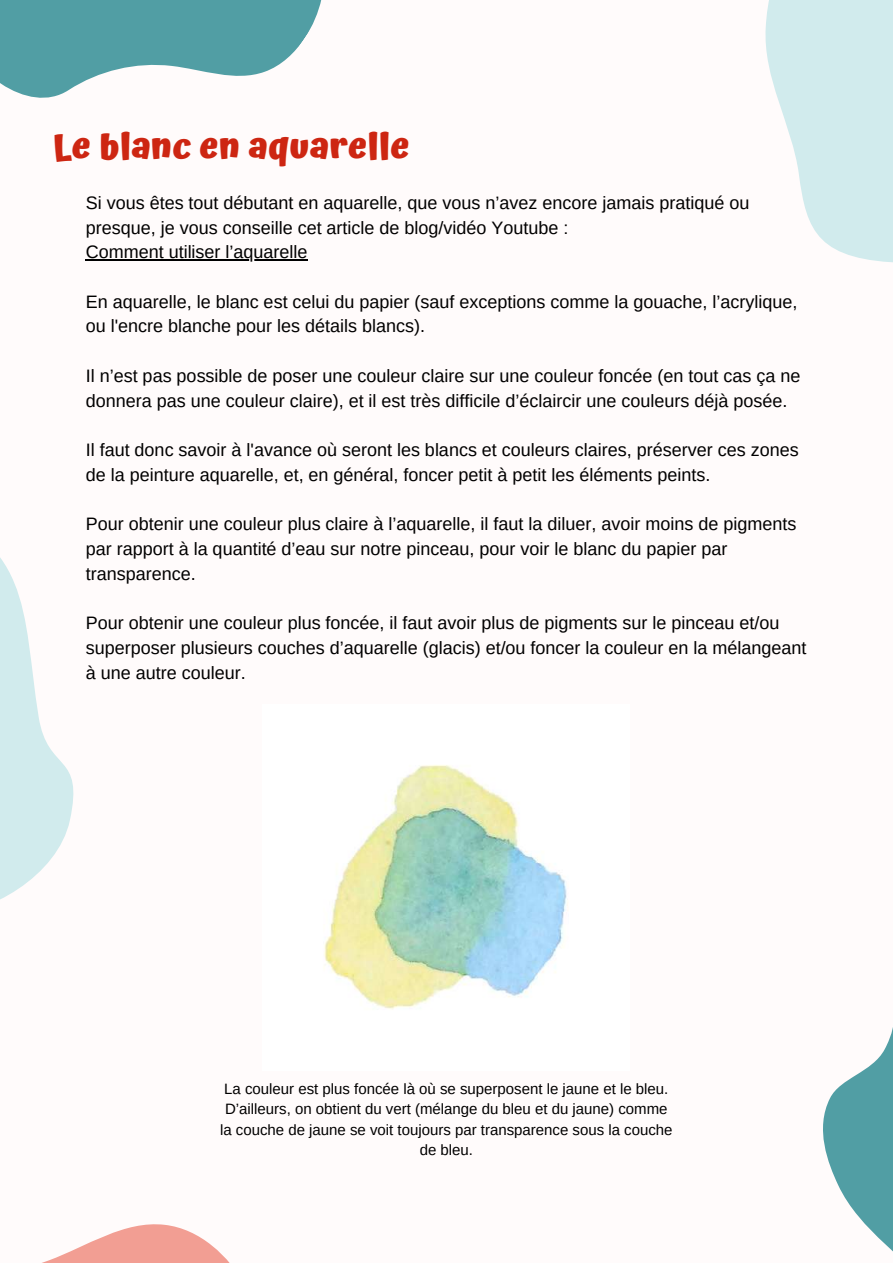
<style>
.page{position:relative;width:893px;height:1264px;background:#fff}
.page>*{position:absolute;margin:0;border:0;box-sizing:border-box;transform-origin:0 0}
.t1{font:700 36px "Atma";color:#cd2612}
.t2{font:18px/24.8px "Arimo";color:#000}
.t3{font:15px/20.2px "Arimo";color:#000;text-align:center}
</style>
<div class="page">
<div style="left:0;top:0;width:892px;height:1262px;background:#fffbfb"></div>
<svg style="left:45px;top:1224px;width:184px;height:38px;fill:#f29e93"></svg>
<svg style="left:823px;top:1031px;width:69px;height:220px;fill:#519ea4"></svg>
<svg style="left:765px;top:0;width:127px;height:262px"></svg>
<svg style="left:0;top:558px;width:74px;height:342px"></svg>
<svg style="left:0;top:0;width:322px;height:98px;fill:#519ea4"></svg>
<hr style="left:86px;top:259px;width:222px;height:1px;background:#000">
<img style="left:324px;top:765px;width:243px;height:244px">
<h1 class="t1" style="left:52px;top:124px;width:359px">Le blanc en aquarelle</h1>
<p class="t2" style="left:86px;top:190px;width:665px">Si vous êtes tout débutant en aquarelle, que vous n’avez encore jamais pratiqué ou presque, je vous conseille cet article de blog/vidéo Youtube :<br>Comment utiliser l’aquarelle</p>
<p class="t2" style="left:86px;top:289px;width:713px">En aquarelle, le blanc est celui du papier (sauf exceptions comme la gouache, l’acrylique, ou l'encre blanche pour les détails blancs).</p>
<p class="t2" style="left:86px;top:363px;width:716px">Il n’est pas possible de poser une couleur claire sur une couleur foncée (en tout cas ça ne donnera pas une couleur claire), et il est très difficile d’éclaircir une couleurs déjà posée.</p>
<p class="t2" style="left:86px;top:437px;width:714px">Il faut donc savoir à l'avance où seront les blancs et couleurs claires, préserver ces zones de la peinture aquarelle, et, en général, foncer petit à petit les éléments peints.</p>
<p class="t2" style="left:86px;top:512px;width:712px">Pour obtenir une couleur plus claire à l’aquarelle, il faut la diluer, avoir moins de pigments par rapport à la quantité d’eau sur notre pinceau, pour voir le blanc du papier par transparence.</p>
<p class="t2" style="left:86px;top:610px;width:722px">Pour obtenir une couleur plus foncée, il faut avoir plus de pigments sur le pinceau et/ou superposer plusieurs couches d’aquarelle (glacis) et/ou foncer la couleur en la mélangeant à une autre couleur.</p>
<p class="t3" style="left:220px;top:1078px;width:454px">La couleur est plus foncée là où se superposent le jaune et le bleu.<br>D’ailleurs, on obtient du vert (mélange du bleu et du jaune) comme la couche de jaune se voit toujours par transparence sous la couche de bleu.</p>
</div>
